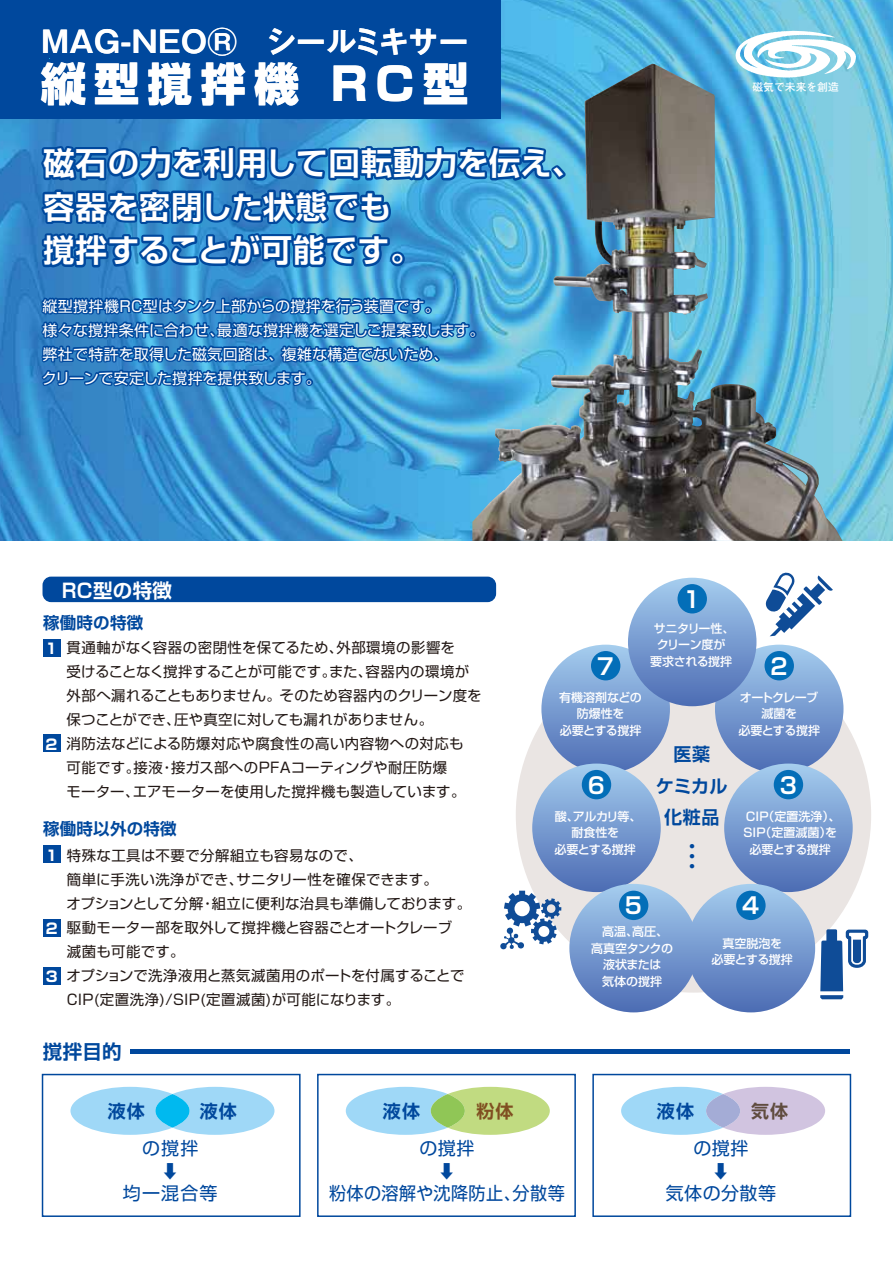
<style>
.page{position:relative;width:893px;height:1263px;background:#fff}
.page>*{position:absolute;margin:0;border:0;box-sizing:border-box;transform-origin:0 0}
.t1{font:800 45px "Shin Go Pro";letter-spacing:.185em;color:#fff}
.t2{font:700 31.5px/43.5px "Shin Go Pro De";letter-spacing:.025em;color:#fff}
.t3{font:700 29.7px "Gothic MB101 Pro De";letter-spacing:.015em;color:#fff}
.t4{font:700 22.5px "Shin Go Pro De";color:#fff}
.t5{font:700 19.5px "Shin Go Pro De";letter-spacing:.015em;color:#fff}
.t6{font:700 19.5px "Shin Go Pro De";color:#00489d}
.t7{font:18px "Shin Go Pro";letter-spacing:.025em;color:#00489d}
.t8{font:700 18px/31.5px "Shin Go Pro De";letter-spacing:.035em;color:#00489d;text-align:center}
.t9{font:18px "Shin Go Pro";letter-spacing:.025em;color:#00489d;scale:.95 1}
.t10{font:18px "Koz Go Pro";color:#00489d}
.t11{font:700 18px "Shin Go Pro De";color:#804f21}
.t12{font:700 18px "Shin Go Pro De";color:#604c3f}
.t13{font:700 16.5px "Shin Go Pro De";letter-spacing:.015em;color:#00489d}
.t14{font:15px/24px "Shin Go Pro";letter-spacing:.015em;color:#fff}
.t15{font:700 14.55px "Shin Go Pro";color:#fff}
.t16{font:14.4px/24px "Shin Go Pro";letter-spacing:.02em;color:#221815}
.t17{font:500 12px/16.5px "Shin Go Pro";letter-spacing:-.03em;color:#fff;text-align:center}
.t18{font:500 12px/16.5px "Shin Go Pro";color:#fff;text-align:center}
.t19{font:500 12px/16.5px "Shin Go Pro";letter-spacing:-.01em;color:#fff;text-align:center}
.t20{font:700 10.8px "Futo Go B101 Pro";color:#fff}
</style>
<div class="page">
<img style="left:0;top:0;width:893px;height:541px">
<div style="left:516px;top:637px;width:355px;height:355px;background:#eae5e3;border-radius:50%"></div>
<div style="left:541px;top:645px;width:129px;height:128px;background:linear-gradient(to bottom,#a3cbee,#4f6eb5);border-radius:64px"></div>
<div style="left:715px;top:645px;width:128px;height:128px;background:linear-gradient(to bottom,#a3cbed,#4e6db4);border-radius:64px"></div>
<div style="left:532px;top:763px;width:129px;height:129px;background:linear-gradient(to bottom,#a5cced,#4d6cb4);border-radius:64px"></div>
<div style="left:724px;top:763px;width:129px;height:129px;background:linear-gradient(to bottom,#a5cced,#4d6cb4);border-radius:64px"></div>
<div style="left:569px;top:884px;width:129px;height:128px;background:linear-gradient(to bottom,#a4cbed,#4e6db5);border-radius:64px"></div>
<div style="left:687px;top:884px;width:128px;height:128px;background:linear-gradient(to bottom,#a5ccee,#4d6cb4);border-radius:64px"></div>
<div style="left:0;top:0;width:501px;height:119px;background:#00489d"></div>
<img style="left:472px;top:66px;width:370px;height:475px">
<svg style="left:735px;top:31px;width:121px;height:47px"></svg>
<div style="left:130px;top:1049px;width:720px;height:5px;background:#00489d"></div>
<div style="left:43px;top:845px;width:18px;height:18px;background:#00489d"></div>
<div style="left:43px;top:919px;width:18px;height:17px;background:#00489d"></div>
<div style="left:43px;top:967px;width:18px;height:18px;background:#00489d"></div>
<div style="left:43px;top:639px;width:17px;height:17px;background:#00489d"></div>
<div style="left:43px;top:734px;width:17px;height:18px;background:#00489d"></div>
<div style="left:469px;top:330px;width:8px;height:8px;border:3px solid #00489d;border-radius:50%"></div>
<svg style="left:39px;top:277px;width:437px;height:112px;background:#287abe"></svg>
<svg style="left:37px;top:142px;width:533px;height:128px;background:#2476bb"></svg>
<svg style="left:70px;top:1087px;width:204px;height:48px"></svg>
<svg style="left:155px;top:1094px;width:35px;height:33px"></svg>
<div style="left:42px;top:1074px;width:259px;height:143px;border:2px solid #00489d"></div>
<svg style="left:346px;top:1087px;width:204px;height:48px"></svg>
<div style="left:431px;top:1094px;width:34px;height:33px;background:#90c656;border-radius:50%"></div>
<div style="left:317px;top:1074px;width:259px;height:143px;border:2px solid #00489d"></div>
<svg style="left:621px;top:1087px;width:204px;height:48px"></svg>
<div style="left:706px;top:1094px;width:34px;height:33px;background:#a4acd6;border-radius:50%"></div>
<div style="left:592px;top:1074px;width:259px;height:143px;border:2px solid #00489d"></div>
<div style="left:764px;top:651px;width:30px;height:29px;background:#036eb8;border-radius:50%"></div>
<div style="left:774px;top:770px;width:29px;height:29px;background:#036eb8;border-radius:50%"></div>
<div style="left:582px;top:770px;width:29px;height:29px;background:#036eb8;border-radius:50%"></div>
<div style="left:591px;top:651px;width:29px;height:29px;background:#036eb8;border-radius:50%"></div>
<div style="left:736px;top:891px;width:30px;height:29px;background:#036eb8;border-radius:50%"></div>
<div style="left:619px;top:891px;width:29px;height:29px;background:#036eb8;border-radius:50%"></div>
<div style="left:628px;top:578px;width:128px;height:128px;background:linear-gradient(to bottom,#a4ccee,#4d6cb4);border-radius:64px"></div>
<div style="left:677px;top:584px;width:30px;height:29px;background:#036eb8;border-radius:50%"></div>
<svg style="left:766px;top:572px;width:67px;height:64px"></svg>
<svg style="left:820px;top:929px;width:48px;height:70px"></svg>
<svg style="left:500px;top:891px;width:61px;height:59px"></svg>
<div style="left:43px;top:577px;width:453px;height:25px;background:#00489d;border-radius:9px"></div>
<h3 class="t3" style="left:41px;top:17px;width:429px">MAG-NEOⓇ　シールミキサー</h3>
<h1 class="t1" style="left:41px;top:49px;width:429px">縦型撹拌機 RC型</h1>
<h2 class="t2" style="left:43px;top:138px;width:541px">磁石の力を利用して回転動力を伝え、容器を密閉した状態でも<br>撹拌することが可能です。</h2>
<p class="t14" style="left:42px;top:292px;width:444px">縦型撹拌機RC型はタンク上部からの撹拌を行う装置です。<br>様々な撹拌条件に合わせ、最適な撹拌機を選定しご提案致します。弊社で特許を取得した磁気回路は、複雑な構造でないため、<br>クリーンで安定した撹拌を提供致します。</p>
<h3 class="t5" style="left:62px;top:574px;width:112px">RC型の特徴</h3>
<p class="t20" style="left:752px;top:79px;width:88px">磁気で未来を創造</p>
<h3 class="t4" style="left:683px;top:581px;width:19px">1</h3>
<p class="t13" style="left:43px;top:610px;width:102px">稼働時の特徴</p>
<p class="t15" style="left:45px;top:637px;width:13px">1</p>
<p class="t15" style="left:45px;top:732px;width:13px">2</p>
<p class="t16" style="left:66px;top:634px;width:417px">貫通軸がなく容器の密閉性を保てるため、外部環境の影響を<br>受けることなく撹拌することが可能です。また、容器内の環境が外部へ漏れることもありません。そのため容器内のクリーン度を保つことができ、圧や真空に対しても漏れがありません。<br>消防法などによる防爆対応や腐食性の高い内容物への対応も<br>可能です。接液・接ガス部へのPFAコーティングや耐圧防爆<br>モーター、エアモーターを使用した撹拌機も製造しています。</p>
<p class="t13" style="left:43px;top:815px;width:135px">稼働時以外の特徴</p>
<p class="t15" style="left:46px;top:843px;width:13px">1</p>
<p class="t15" style="left:46px;top:917px;width:13px">2</p>
<p class="t15" style="left:46px;top:965px;width:13px">3</p>
<p class="t16" style="left:66px;top:842px;width:406px">特殊な工具は不要で分解組立も容易なので、<br>簡単に手洗い洗浄ができ、サニタリー性を確保できます。<br>オプションとして分解・組立に便利な治具も準備しております。駆動モーター部を取外して撹拌機と容器ごとオートクレーブ<br>滅菌も可能です。<br>オプションで洗浄液用と蒸気滅菌用のポートを付属することで<br>CIP(定置洗浄)/SIP(定置滅菌)が可能になります。</p>
<h3 class="t6" style="left:43px;top:1035px;width:80px">撹拌目的</h3>
<h3 class="t4" style="left:597px;top:648px;width:19px">7</h3>
<p class="t19" style="left:559px;top:687px;width:84px">有機溶剤などの防爆性を<br>必要とする撹拌</p>
<p class="t17" style="left:650px;top:618px;width:86px">サニタリー性、クリーン度が<br>要求される撹拌</p>
<h3 class="t4" style="left:770px;top:648px;width:19px">2</h3>
<p class="t17" style="left:738px;top:687px;width:83px">オートクレーブ滅菌を<br>必要とする撹拌</p>
<p class="t8" style="left:656px;top:737px;width:73px">医薬<br>ケミカル化粧品</p>
<p class="t8" style="left:683px;top:828px;width:13px">・</p>
<p class="t8" style="left:683px;top:838px;width:13px">・</p>
<p class="t8" style="left:683px;top:848px;width:13px">・</p>
<h3 class="t4" style="left:588px;top:767px;width:19px">6</h3>
<h3 class="t4" style="left:780px;top:767px;width:19px">3</h3>
<p class="t18" style="left:743px;top:806px;width:98px">CIP（定置洗浄）、<br>SIP（定置滅菌）を必要とする撹拌</p>
<p class="t17" style="left:554px;top:806px;width:88px">酸、アルカリ等、耐食性を<br>必要とする撹拌</p>
<h3 class="t4" style="left:625px;top:887px;width:19px">5</h3>
<h3 class="t4" style="left:742px;top:887px;width:19px">4</h3>
<p class="t18" style="left:591px;top:922px;width:83px">高温、高圧、<br>高真空タンクの液状または<br>気体の撹拌</p>
<p class="t17" style="left:711px;top:933px;width:83px">真空脱泡を<br>必要とする撹拌</p>
<p class="t8" style="left:108px;top:1093px;width:39px">液体</p>
<p class="t8" style="left:200px;top:1093px;width:39px">液体</p>
<p class="t8" style="left:383px;top:1093px;width:39px">液体</p>
<p class="t11" style="left:476px;top:1096px;width:39px">粉体</p>
<p class="t8" style="left:657px;top:1093px;width:39px">液体</p>
<p class="t12" style="left:751px;top:1096px;width:39px">気体</p>
<p class="t7" style="left:142px;top:1133px;width:58px">の撹拌</p>
<p class="t10" style="left:161px;top:1159px;width:19px">⇩</p>
<p class="t7" style="left:123px;top:1178px;width:96px">均一混合等</p>
<p class="t7" style="left:419px;top:1133px;width:56px">の撹拌</p>
<p class="t10" style="left:438px;top:1159px;width:19px">⇩</p>
<p class="t9" style="left:329px;top:1178px;width:250px">粉体の溶解や沈降防止、分散等</p>
<p class="t7" style="left:693px;top:1133px;width:56px">の撹拌</p>
<p class="t10" style="left:712px;top:1159px;width:19px">⇩</p>
<p class="t7" style="left:666px;top:1178px;width:112px">気体の分散等</p>
</div>
